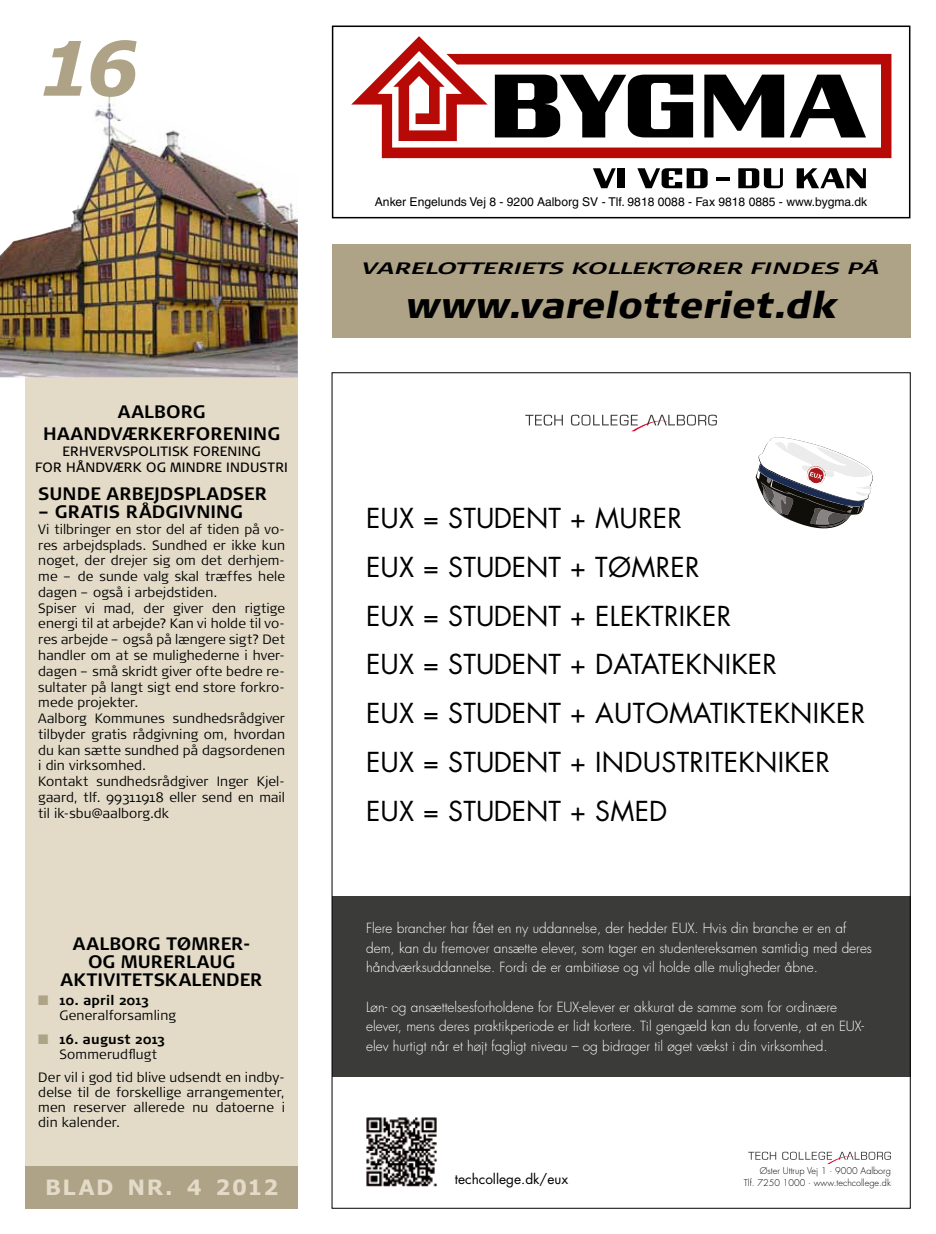
<style>
.page{position:relative;width:936px;height:1234px;background:#fff}
.page>*{position:absolute;margin:0;border:0;box-sizing:border-box;transform-origin:0 0}
.t1{font:italic 700 75px "Verdana";color:#aea386}
.t2{font:italic 900 36px "Signa Normal";letter-spacing:-.005em;color:#000}
.t3{font:26.7px/48.8px "Futura";letter-spacing:.01em;color:#000}
.t4{font:700 21px "Verdana";letter-spacing:.07em;color:#e3dbc8}
.t5{font:700 18px/21.6px "Signa Normal";letter-spacing:.005em;color:#000;text-align:center}
.t6{font:italic 700 16.5px "Signa Normal";color:#000;scale:1.5 1}
.t7{font:300 13.65px/19.6px "Futura";color:#fff}
.t8{font:13.65px "Futura";color:#000}
.t9{font:300 13.5px/15.8px "Signa Normal";letter-spacing:.005em;color:#000}
.t10{font:13.5px/16.2px "Signa Normal";letter-spacing:.015em;color:#000;text-align:center}
.t11{font:700 13.5px "Signa Normal";letter-spacing:.015em;color:#000}
.t12{font:12.15px "Helvetica";color:#000}
.t13{font:300 9px/12.1px "Futura";color:#000;text-align:right}
</style>
<div class="page">
<div style="left:26px;top:352px;width:272px;height:856px;background:#e3dbc8"></div>
<img style="left:0;top:96px;width:298px;height:281px">
<div style="left:26px;top:1165px;width:272px;height:43px;background:#aea386"></div>
<svg style="left:525px;top:414px;width:38px;height:11px"></svg>
<svg style="left:571px;top:414px;width:146px;height:17px"></svg>
<svg style="left:755px;top:437px;width:118px;height:92px"></svg>
<div style="left:332px;top:896px;width:578px;height:180px;background:#3b3b3a"></div>
<img style="left:366px;top:1117px;width:71px;height:70px">
<svg style="left:748px;top:1151px;width:28px;height:8px"></svg>
<svg style="left:782px;top:1151px;width:108px;height:12px"></svg>
<div style="left:332px;top:26px;width:578px;height:192px;border:2px solid #000"></div>
<svg style="left:351px;top:36px;width:540px;height:122px"></svg>
<svg style="left:495px;top:75px;width:198px;height:62px"></svg>
<svg style="left:704px;top:75px;width:161px;height:62px"></svg>
<svg style="left:593px;top:168px;width:22px;height:20px"></svg>
<div style="left:617px;top:168px;width:7px;height:20px;background:#000"></div>
<svg style="left:637px;top:168px;width:70px;height:20px"></svg>
<svg style="left:738px;top:168px;width:44px;height:20px"></svg>
<svg style="left:796px;top:168px;width:69px;height:20px"></svg>
<hr style="left:716px;top:177px;width:13px;height:4px;background:#000">
<div style="left:332px;top:244px;width:578px;height:94px;background:#aea386"></div>
<h1 class="t1" style="left:38px;top:21px;width:102px">16</h1>
<h3 class="t5" style="left:43px;top:401px;width:238px">AALBORG<br>HAANDVÆRKERFORENING</h3>
<p class="t10" style="left:35px;top:443px;width:254px">ERHVERVSPOLITISK FORENING<br>FOR HÅNDVÆRK OG MINDRE INDUSTRI</p>
<h3 class="t5" style="left:38px;top:483px;width:38px">SUNDE</h3>
<h3 class="t5" style="left:107px;top:483px;width:13px">ARBEJDSPLADSER</h3>
<h3 class="t5" style="left:38px;top:501px;width:29px">– GRATIS</h3>
<h3 class="t5" style="left:126px;top:501px;width:39px">RÅDGIVNING</h3>
<p class="t9" style="left:38px;top:521px;width:248px">Vi tilbringer en stor del af tiden på vo&shy;res arbejdsplads. Sundhed er ikke kun noget, der drejer sig om det derhjem&shy;me – de sunde valg skal træffes hele dagen – også i arbejdstiden.<br>Spiser vi mad, der giver den rigtige energi til at arbejde? Kan vi holde til vo&shy;res arbejde – også på længere sigt? Det handler om at se mulighederne i hver&shy;dagen – små skridt giver ofte bedre re&shy;sultater på langt sigt end store forkro&shy;mede projekter.<br>Aalborg Kommunes sundhedsrådgiver tilbyder gratis rådgivning om, hvordan du kan sætte sundhed på dagsordenen i din virksomhed.<br>Kontakt sundhedsrådgiver Inger Kjel&shy;gaard, tlf. 99311918 eller send en mail til ik-sbu@aalborg.dk</p>
<h3 class="t5" style="left:73px;top:932px;width:27px">AALBORG</h3>
<h3 class="t5" style="left:166px;top:932px;width:39px">TØMRER</h3>
<h3 class="t5" style="left:243px;top:932px;width:9px">-</h3>
<h3 class="t5" style="left:88px;top:950px;width:76px">OG MURERLA</h3>
<h3 class="t5" style="left:61px;top:952px;width:204px;line-height:18px;text-align:left;text-indent:149px">UG<br>AKTIVITETSKALENDER</h3>
<p class="t11" style="left:60px;top:992px;width:90px">10. APRIL 2013</p>
<p class="t9" style="left:60px;top:1007px;width:118px">Generalforsamling</p>
<p class="t11" style="left:60px;top:1031px;width:107px">16. AUGUST 2013</p>
<p class="t9" style="left:38px;top:1042px;width:248px;line-height:23.5px;text-indent:21px">Sommerudflugt<br>Der vil i god tid blive udsendt en indby-</p>
<p class="t9" style="left:38px;top:1084px;width:248px;line-height:15px;text-align:justify">delse til de forskellige arrangementer, men reserver allerede nu datoerne i din kalender.</p>
<h3 class="t4" style="left:45px;top:1173px;width:235px">BLAD NR. 4 2012</h3>
<p class="t12" style="left:375px;top:195px;width:494px">Anker Engelunds Vej 8 - 9200 Aalborg SV - Tlf. 9818 0088 - Fax 9818 0885 - www.bygma.dk</p>
<p class="t6" style="left:362px;top:259px;width:346px">VARELOTTERIETS KOLLEKTØRER FINDES PÅ</p>
<h2 class="t2" style="left:405px;top:282px;width:433px">www.varelotteriet.dk</h2>
<h3 class="t3" style="left:366px;top:494px;width:412px">EUX = STUDENT + MURER<br>EUX = STUDENT + TØMRER<br>EUX = STUDENT + ELEKTRIKER<br>EUX = STUDENT + DATATEKNIKER</h3>
<h3 class="t3" style="left:366px;top:689px;width:500px">EUX = STUDENT + AUTOMATIKTEKNIKER</h3>
<h3 class="t3" style="left:366px;top:737px;width:465px">EUX = STUDENT + INDUSTRITEKNIKER<br>EUX = STUDENT + SMED</h3>
<p class="t7" style="left:366px;top:918px;width:507px">Flere brancher har fået en ny uddannelse, der hedder EUX. Hvis din branche er en af dem, kan du fremover ansætte elever, som tager en studentereksamen samtidig med deres håndværksuddannelse. Fordi de er ambitiøse og vil holde alle muligheder åbne.</p>
<p class="t7" style="left:366px;top:996px;width:499px">Løn- og ansættelsesforholdene for EUX-elever er akkurat de samme som for ordinære elever, mens deres praktikperiode er lidt kortere. Til gengæld kan du forvente, at en EUX&shy;elev hurtigt når et højt fagligt niveau – og bidrager til øget vækst i din virksomhed.</p>
<p class="t8" style="left:455px;top:1170px;width:115px">techcollege.dk/eux</p>
<p class="t13" style="left:743px;top:1164px;width:148px">Øster Uttrup Vej 1 · 9000 Aalborg<br>Tlf. 7250 1000 · www.techcollege.dk</p>
</div>
